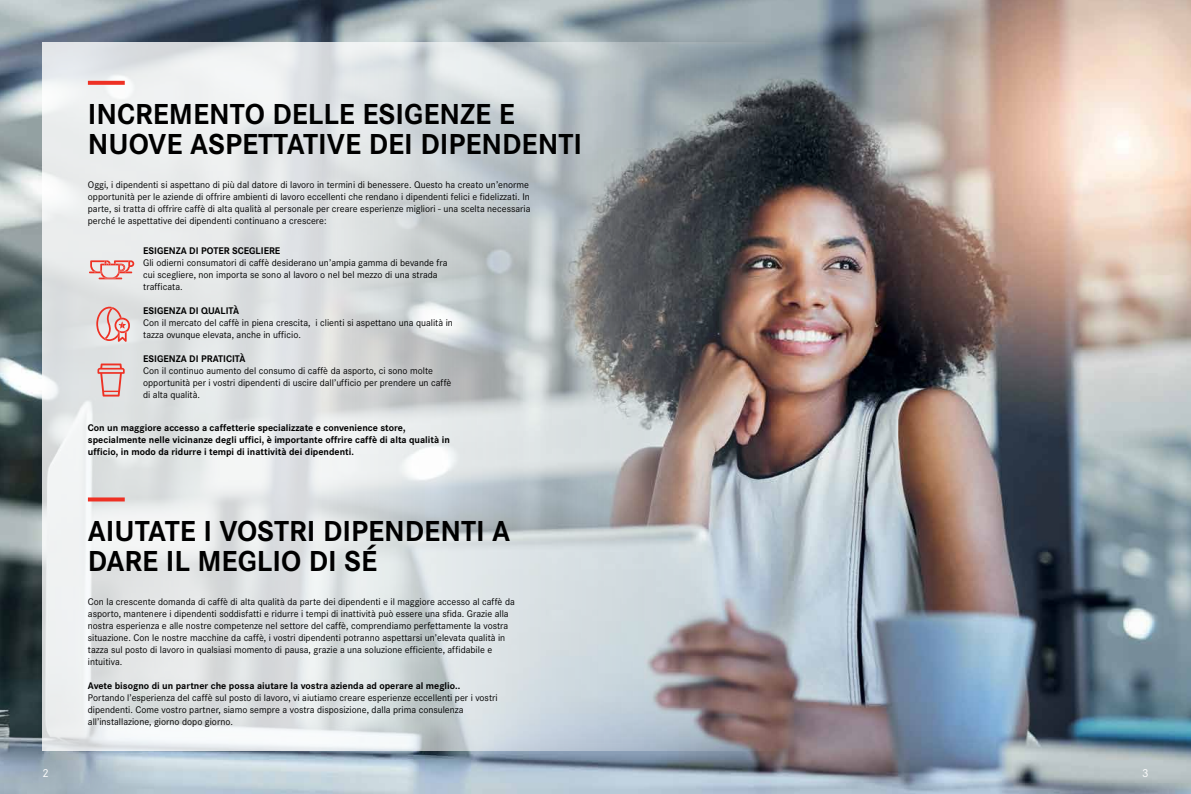
<style>
.page{position:relative;width:1191px;height:794px;background:#fff}
.page>*{position:absolute;margin:0;border:0;box-sizing:border-box;transform-origin:0 0}
.t1{font:700 30px/30px "Corporate S";color:#000}
.t2{font:12px "Corporate S";color:#fff}
.t3{font:10px/12px "Corporate S";color:#000}
.t4{font:700 10px/12px "Corporate S";color:#000}
</style>
<div class="page">
<img style="left:0;top:0;width:1191px;height:794px">
<svg style="left:0;top:666px;width:209px;height:128px;background:#8b9ca6"></svg>
<img style="left:43px;top:43px;width:948px;height:708px">
<svg style="left:88px;top:81px;width:37px;height:4px"></svg>
<svg style="left:88px;top:497px;width:37px;height:4px"></svg>
<svg style="left:96px;top:307px;width:34px;height:35px"></svg>
<svg style="left:97px;top:363px;width:28px;height:33px"></svg>
<svg style="left:89px;top:260px;width:45px;height:19px"></svg>
<h1 class="t1" style="left:88px;top:97px;width:496px">INCREMENTO DELLE ESIGENZE E<br>NUOVE ASPETTATIVE DEI DIPENDENTI</h1>
<p class="t3" style="left:88px;top:178px;width:444px">Oggi, i dipendenti si aspettano di più dal datore di lavoro in termini di benessere. Questo ha creato un’enorme opportunità per le aziende di offrire ambienti di lavoro eccellenti che rendano i dipendenti felici e fidelizzati. In parte, si tratta di offrire caffè di alta qualità al personale per creare esperienze migliori - una scelta necessaria perché le aspettative dei dipendenti continuano a crescere:</p>
<p class="t4" style="left:143px;top:244px;width:139px">ESIGENZA DI POTER SCEGLIERE</p>
<p class="t3" style="left:143px;top:256px;width:306px">Gli odierni consumatori di caffè desiderano un’ampia gamma di bevande fra cui scegliere, non importa se sono al lavoro o nel bel mezzo di una strada trafficata.</p>
<p class="t4" style="left:143px;top:304px;width:97px">ESIGENZA DI QUALITÀ</p>
<p class="t3" style="left:143px;top:316px;width:311px">Con il mercato del caffè in piena crescita, i clienti si aspettano una qualità in tazza ovunque elevata, anche in ufficio.</p>
<p class="t4" style="left:143px;top:352px;width:104px">ESIGENZA DI PRATICITÀ</p>
<p class="t3" style="left:143px;top:364px;width:310px">Con il continuo aumento del consumo di caffè da asporto, ci sono molte opportunità per i vostri dipendenti di uscire dall’ufficio per prendere un caffè di alta qualità.</p>
<p class="t4" style="left:88px;top:421px;width:363px">Con un maggiore accesso a caffetterie specializzate e convenience store, specialmente nelle vicinanze degli uffici, è importante offrire caffè di alta qualità in ufficio, in modo da ridurre i tempi di inattività dei dipendenti.</p>
<h1 class="t1" style="left:88px;top:514px;width:424px">AIUTATE I VOSTRI DIPENDENTI A<br>DARE IL MEGLIO DI SÉ</h1>
<p class="t3" style="left:88px;top:595px;width:428px">Con la crescente domanda di caffè di alta qualità da parte dei dipendenti e il maggiore accesso al caffè da asporto, mantenere i dipendenti soddisfatti e ridurre i tempi di inattività può essere una sfida. Grazie alla nostra esperienza e alle nostre competenze nel settore del caffè, comprendiamo perfettamente la vostra situazione. Con le nostre macchine da caffè, i vostri dipendenti potranno aspettarsi un’elevata qualità in tazza sul posto di lavoro in qualsiasi momento di pausa, grazie a una soluzione efficiente, affidabile e intuitiva.</p>
<p class="t4" style="left:88px;top:678px;width:374px">Avete bisogno di un partner che possa aiutare la vostra azienda ad operare al meglio..</p>
<p class="t3" style="left:88px;top:691px;width:411px">Portando l’esperienza del caffè sul posto di lavoro, vi aiutiamo creare esperienze eccellenti per i vostri dipendenti. Come vostro partner, siamo sempre a vostra disposizione, dalla prima consulenza all’installazione, giorno dopo giorno.</p>
<p class="t2" style="left:43px;top:764px;width:8px">2</p>
<p class="t2" style="left:1142px;top:764px;width:8px">3</p>
</div>
